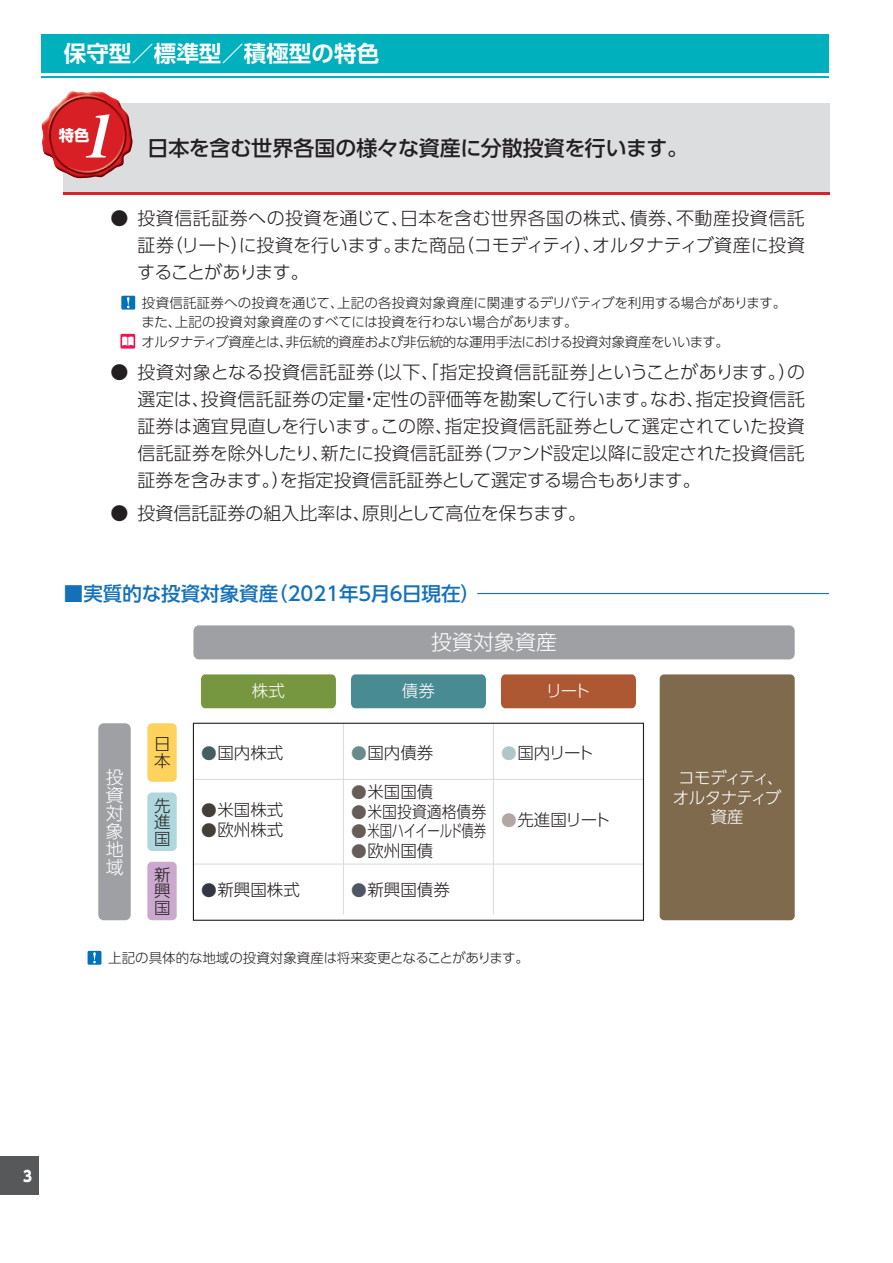
<style>
.page{position:relative;width:893px;height:1263px;background:#fff}
.page>*{position:absolute;margin:0;border:0;box-sizing:border-box;transform-origin:0 0}
.t1{font:italic 58.5px "Midashi Min Pr 5 MA31";color:#fff;scale:1.04 1}
.t2{font:700 22.5px "UD Shin Go Pro De";color:#fff}
.t3{font:500 21px "UD Shin Go Pro";letter-spacing:-.005em;color:#231f20}
.t4{font:300 21px "UD Shin Go Pro";color:#fff}
.t5{font:500 19.5px "UD Shin Go Pro";color:#1471b9}
.t6{font:300 18px/27px "UD Shin Go Pro";letter-spacing:-.005em;color:#231f20;text-align:justify}
.t7{font:300 18px/18px "UD Shin Go Pro";color:#fff;text-align:justify}
.t8{font:300 16.5px/16.5px "UD Shin Go Pro";color:#231f20;text-align:justify}
.t9{font:300 16.5px/19.5px "UD Shin Go Pro";letter-spacing:-.04em;color:#fff;text-align:center}
.t10{font:300 16.5px "UD Shin Go Pro";letter-spacing:-.03em;color:#231f20;scale:.75 1}
.t11{font:300 16.5px "UD Shin Go Pro";color:#231f20;scale:.9 1}
.t12{font:700 15.3px "UD Shin Go Pro";color:#fff}
.t13{font:800 15px "UD Shin Go Pro";color:#fff;scale:.9 1}
.t14{font:300 13.5px/19.6px "UD Shin Go Pro";letter-spacing:-.02em;color:#231f20}
.t15{font:300 13.5px "UD Shin Go Pro";color:#231f20}
.s1{font-family:"HGP Gothic M";font-weight:400;color:#445e60}
.s2{font-family:"HGP Gothic M";font-weight:400;color:#678a8c}
.s3{font-family:"HGP Gothic M";font-weight:400;color:#afc7c9}
.s4{font-family:"HGP Gothic M";font-weight:400;color:#443e39}
.s5{font-family:"HGP Gothic M";font-weight:400;color:#665d58}
.s6{font-family:"HGP Gothic M";font-weight:400;color:#343743}
.s7{font-family:"HGP Gothic M";font-weight:400;color:#505567}
.s8{font-family:"HGP Gothic M";font-weight:400;color:#b3a7a4}
</style>
<div class="page">
<div style="left:0;top:1157px;width:38px;height:38px;background:#57585a"></div>
<div style="left:63px;top:104px;width:766px;height:91px;background:#dcdddf"></div>
<hr style="left:63px;top:192px;width:766px;height:3px;background:#da2128">
<img style="left:41px;top:91px;width:92px;height:88px">
<div style="left:121px;top:296px;width:14px;height:14px;background:#0072bc"></div>
<svg style="left:127px;top:297px;width:3px;height:11px"></svg>
<div style="left:120px;top:334px;width:15px;height:15px;background:#ed1450"></div>
<svg style="left:122px;top:336px;width:12px;height:10px"></svg>
<hr style="left:477px;top:593px;width:352px;height:1px;background:#1471b9">
<hr style="left:343px;top:723px;width:1px;height:191px;background:#dcdddf">
<hr style="left:493px;top:723px;width:1px;height:191px;background:#dcdddf">
<div style="left:193px;top:625px;width:602px;height:34px;background:#9fa0a3;border-radius:6px"></div>
<div style="left:98px;top:723px;width:33px;height:197px;background:#9fa0a3;border-radius:5px"></div>
<div style="left:147px;top:723px;width:30px;height:59px;background:#fed35d;border-radius:5px"></div>
<div style="left:147px;top:792px;width:30px;height:59px;background:#aed8dd;border-radius:5px"></div>
<div style="left:147px;top:862px;width:30px;height:58px;background:#cba8ce;border-radius:5px"></div>
<hr style="left:193px;top:863px;width:450px;height:2px;background:#dcdddf">
<hr style="left:193px;top:779px;width:450px;height:1px;background:#dcdddf">
<div style="left:193px;top:723px;width:451px;height:198px;border:1px solid #231f20"></div>
<div style="left:660px;top:674px;width:135px;height:246px;background:#7f6a4e;border-radius:4px"></div>
<div style="left:201px;top:674px;width:135px;height:34px;background:#779640"></div>
<div style="left:351px;top:674px;width:135px;height:34px;background:#498b93"></div>
<div style="left:501px;top:674px;width:135px;height:34px;background:#ad5832"></div>
<div style="left:88px;top:951px;width:13px;height:14px;background:#0072bc"></div>
<svg style="left:93px;top:952px;width:3px;height:11px"></svg>
<div style="left:41px;top:34px;width:788px;height:39px;background:#00b0bc"></div>
<hr style="left:41px;top:76px;width:788px;height:2px;background:#00b0bc">
<p class="t2" style="left:64px;top:35px;width:317px">保守型／標準型／積極型の特色</p>
<h1 class="t1" style="left:80px;top:91px;width:49px">1</h1>
<p class="t12" style="left:59px;top:123px;width:32px">特色</p>
<p class="t3" style="left:148px;top:131px;width:542px">日本を含む世界各国の様々な資産に分散投資を行います。</p>
<p class="t6" style="left:137px;top:204px;width:669px;text-indent:-27px">● 投資信託証券への投資を通じて、日本を含む世界各国の株式、債券、不動産投資信託証券（リート）に投資を行います。また商品（コモディティ）、オルタナティブ資産に投資することがあります。</p>
<p class="t14" style="left:141px;top:292px;width:646px">投資信託証券への投資を通じて、上記の各投資対象資産に関連するデリバティブを利用する場合があります。また、上記の投資対象資産のすべてには投資を行わない場合があります。<br>オルタナティブ資産とは、非伝統的資産および非伝統的な運用手法における投資対象資産をいいます。</p>
<p class="t6" style="left:137px;top:358px;width:669px;text-indent:-27px">● 投資対象となる投資信託証券（以下、「指定投資信託証券」ということがあります。）の選定は、投資信託証券の定量・定性の評価等を勘案して行います。なお、指定投資信託証券は適宜見直しを行います。この際、指定投資信託証券として選定されていた投資信託証券を除外したり、新たに投資信託証券（ファンド設定以降に設定された投資信託証券を含みます。）を指定投資信託証券として選定する場合もあります。</p>
<p class="t6" style="left:110px;top:499px;width:477px">● 投資信託証券の組入比率は、原則として高位を保ちます。</p>
<p class="t5" style="left:64px;top:578px;width:418px">■実質的な投資対象資産（2021年５月６日現在）</p>
<p class="t4" style="left:431px;top:625px;width:127px">投資対象資産</p>
<p class="t9" style="left:252px;top:680px;width:34px">株式</p>
<p class="t9" style="left:402px;top:680px;width:34px">債券</p>
<p class="t9" style="left:546px;top:680px;width:46px">リート</p>
<p class="t7" style="left:106px;top:767px;width:19px">投資対象地域</p>
<p class="t8" style="left:154px;top:735px;width:17px">日本</p>
<p class="t8" style="left:154px;top:796px;width:17px">先進国</p>
<p class="t8" style="left:154px;top:866px;width:17px">新興国</p>
<p class="t8" style="left:201px;top:743px;width:84px"><span class="s1">●</span>国内株式</p>
<p class="t8" style="left:351px;top:743px;width:84px"><span class="s2">●</span>国内債券</p>
<p class="t8" style="left:501px;top:743px;width:95px"><span class="s3">●</span>国内リート</p>
<p class="t8" style="left:201px;top:801px;width:84px"><span class="s4">●</span>米国株式</p>
<p class="t8" style="left:201px;top:821px;width:84px"><span class="s4">●</span>欧州株式</p>
<p class="t8" style="left:351px;top:783px;width:84px"><span class="s5">●</span>米国国債</p>
<p class="t11" style="left:351px;top:798px;width:152px"><span class="s5">●</span>米国投資適格債券</p>
<p class="t10" style="left:351px;top:818px;width:182px"><span class="s5">●</span>米国ハイイールド債券</p>
<p class="t8" style="left:351px;top:842px;width:84px"><span class="s5">●</span>欧州国債</p>
<p class="t8" style="left:201px;top:881px;width:100px"><span class="s6">●</span>新興国株式</p>
<p class="t8" style="left:351px;top:881px;width:100px"><span class="s7">●</span>新興国債券</p>
<p class="t8" style="left:501px;top:811px;width:111px"><span class="s8">●</span>先進国リート</p>
<p class="t15" style="left:108px;top:947px;width:422px">上記の具体的な地域の投資対象資産は将来変更となることがあります。</p>
<p class="t9" style="left:673px;top:767px;width:113px">コモディティ、オルタナティブ資産</p>
<p class="t13" style="left:23px;top:1163px;width:11px">3</p>
</div>
